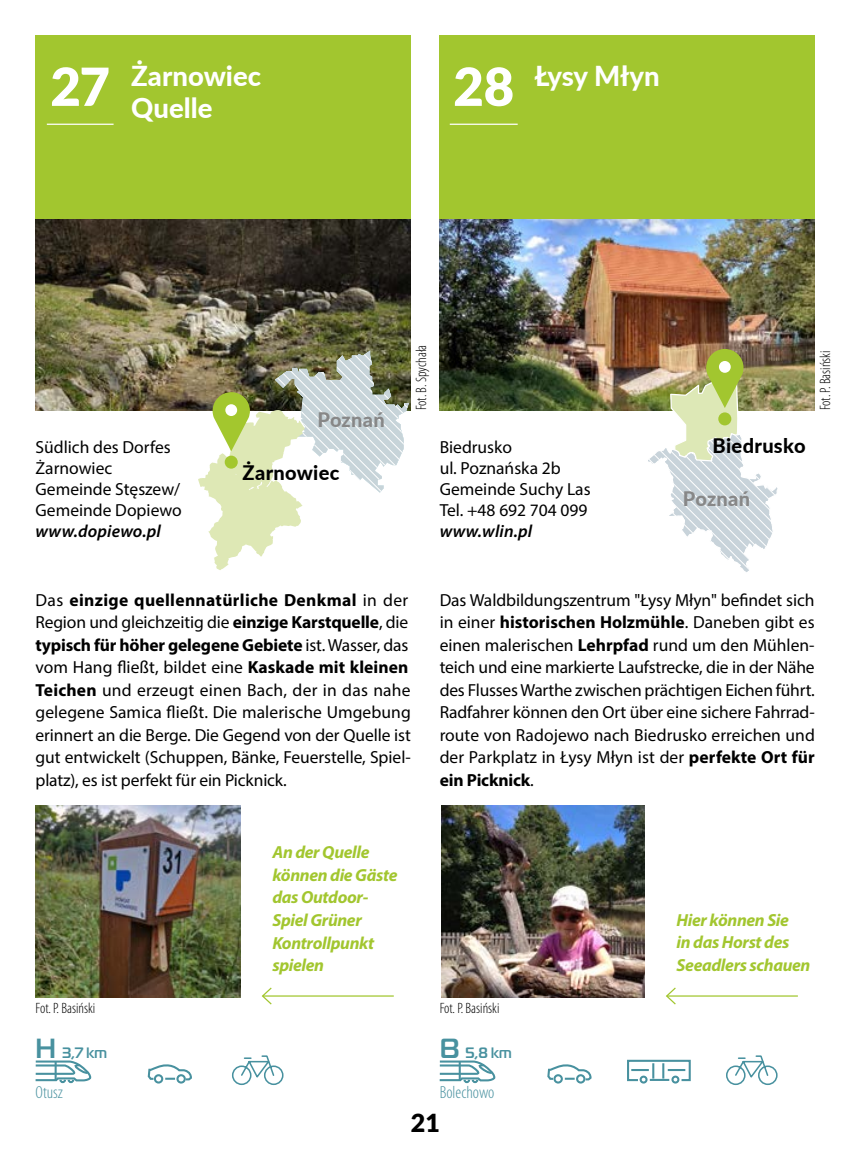
<style>
.page{position:relative;width:851px;height:1170px;background:#fff}
.page>*{position:absolute;margin:0;border:0;box-sizing:border-box;transform-origin:0 0}
.t1{font:900 52.5px "Lato";color:#fff}
.t2{font:800 27.5px/32.5px "Lato";color:#fff}
.t3{font:900 25px "Lato";color:#000}
.t4{font:800 20px "Lato";letter-spacing:.015em;color:#000}
.t5{font:800 20px "Lato";letter-spacing:.01em;color:#878787}
.t6{font:17.5px/22.5px "Myriad Pro";color:#000}
.t7{font:italic 700 17.5px/22.5px "Myriad Pro";letter-spacing:-.02em;color:#a2c62f}
.t8{font:italic 600 17.5px "Myriad Pro";letter-spacing:.01em;color:#000}
.t9{font:300 condensed 17.5px "Myriad Pro";color:#48919f}
.t10{font:300 condensed 15px "Myriad Pro";color:#000}
.t11{font:700 15px "Magistral TT";color:#48919f}
.s1{font-weight:700}
.s2{font-size:27.5px}
</style>
<div class="page">
<div style="left:36px;top:35px;width:374px;height:375px;background:#a2c62f"></div>
<img style="left:36px;top:219px;width:374px;height:191px">
<hr style="left:47px;top:124px;width:67px;height:1px;background:#fff">
<svg style="left:147px;top:1064px;width:45px;height:17px"></svg>
<div style="left:154px;top:1074px;width:9px;height:9px;border:2px solid #48919f;border-radius:50%"></div>
<div style="left:176px;top:1074px;width:10px;height:9px;border:2px solid #48919f;border-radius:50%"></div>
<hr style="left:262px;top:995px;width:132px;height:1px;background:#a2c62f">
<svg style="left:261px;top:987px;width:12px;height:18px"></svg>
<svg style="left:35px;top:1060px;width:57px;height:24px"></svg>
<svg style="left:232px;top:1055px;width:52px;height:30px"></svg>
<div style="left:439px;top:35px;width:375px;height:375px;background:#a2c62f"></div>
<hr style="left:449px;top:124px;width:68px;height:1px;background:#fff">
<img style="left:439px;top:219px;width:375px;height:191px">
<svg style="left:547px;top:1064px;width:45px;height:17px"></svg>
<div style="left:553px;top:1074px;width:9px;height:9px;border:2px solid #48919f;border-radius:50%"></div>
<div style="left:576px;top:1074px;width:9px;height:9px;border:2px solid #48919f;border-radius:50%"></div>
<div style="left:639px;top:1075px;width:8px;height:8px;border:2px solid #48919f;border-radius:50%"></div>
<div style="left:671px;top:1075px;width:8px;height:8px;border:2px solid #48919f;border-radius:50%"></div>
<svg style="left:627px;top:1059px;width:64px;height:23px"></svg>
<hr style="left:666px;top:995px;width:131px;height:1px;background:#a2c62f">
<svg style="left:666px;top:987px;width:11px;height:18px"></svg>
<img style="left:441px;top:805px;width:203px;height:192px">
<svg style="left:439px;top:1060px;width:57px;height:24px"></svg>
<svg style="left:645px;top:349px;width:135px;height:223px"></svg>
<svg style="left:726px;top:1055px;width:52px;height:30px"></svg>
<img style="left:36px;top:805px;width:205px;height:192px">
<svg style="left:198px;top:350px;width:211px;height:220px"></svg>
<div style="left:225px;top:404px;width:12px;height:12px;background:#fff;border-radius:50%"></div>
<h2 class="t2" style="left:50px;top:58px;width:212px;text-indent:81px">Żarnowiec<br><sup>27</sup> Quelle</h2>
<h1 class="t1" style="left:453px;top:47px;width:62px">28</h1>
<h2 class="t2" style="left:535px;top:58px;width:126px">Łysy Młyn</h2>
<p class="t6" style="left:36px;top:436px;width:148px;line-height:21px">Südlich des Dorfes<br>Żarnowiec<br>Gemeinde Stęszew/<br>Gemeinde Dopiewo</p>
<p class="t8" style="left:36px;top:520px;width:127px">www.dopiewo.pl</p>
<p class="t5" style="left:317px;top:405px;width:69px">Poznań</p>
<p class="t4" style="left:242px;top:457px;width:98px">Żarnowiec</p>
<p class="t10" style="left:412px;top:410px;width:67px;rotate:-90deg">Fot. B. Spychała</p>
<p class="t6" style="left:439px;top:436px;width:152px;line-height:21px">Biedrusko<br>ul. Poznańska 2b<br>Gemeinde Suchy Las<br>Tel. +48 692 704 099</p>
<p class="t8" style="left:439px;top:520px;width:94px">www.wlin.pl</p>
<p class="t4" style="left:712px;top:431px;width:94px">Biedrusko</p>
<p class="t10" style="left:816px;top:410px;width:61px;rotate:-90deg">Fot. P. Basiński</p>
<p class="t5" style="left:682px;top:484px;width:69px">Poznań</p>
<p class="t6" style="left:36px;top:588px;width:377px">Das <span class="s1">einzige quellennatürliche Denkmal</span> in der Region und gleichzeitig die <span class="s1">einzige Karstquelle</span>, die <span class="s1">typisch für höher gelegene Gebiete</span> ist. Wasser, das vom Hang fließt, bildet eine <span class="s1">Kaskade mit kleinen Teichen</span> und erzeugt einen Bach, der in das nahe gelegene Samica fließt. Die malerische Umgebung erinnert an die Berge. Die Gegend von der Quelle ist gut entwickelt (Schuppen, Bänke, Feuerstelle, Spiel&shy;platz), es ist perfekt für ein Picknick.</p>
<p class="t6" style="left:439px;top:588px;width:376px;text-align:justify">Das Waldbildungszentrum "Łysy Młyn" befindet sich in einer <span class="s1">historischen Holzmühle</span>. Daneben gibt es einen malerischen <span class="s1">Lehrpfad</span> rund um den Mühlen&shy;teich und eine markierte Laufstrecke, die in der Nähe des Flusses Warthe zwischen prächtigen Eichen führt.<br>Radfahrer können den Ort über eine sichere Fahrrad&shy;route von Radojewo nach Biedrusko erreichen und der Parkplatz in Łysy Młyn ist der <span class="s1">perfekte Ort für ein Picknick</span>.</p>
<p class="t10" style="left:36px;top:998px;width:61px">Fot. P. Basiński</p>
<p class="t11" style="left:36px;top:1042px;width:73px"><span class="s2">H</span> 3,7 km</p>
<p class="t9" style="left:36px;top:1081px;width:29px">Otusz</p>
<p class="t7" style="left:272px;top:840px;width:126px">An der Quelle können die Gäste das Outdoor-<br>Spiel Grüner<br>Kontrollpunkt spielen</p>
<p class="t10" style="left:439px;top:998px;width:61px">Fot. P. Basiński</p>
<p class="t11" style="left:439px;top:1042px;width:73px"><span class="s2">B</span> 5,8 km</p>
<p class="t9" style="left:439px;top:1081px;width:56px">Bolechowo</p>
<p class="t7" style="left:676px;top:908px;width:135px">Hier können Sie<br>in das Horst des<br>Seeadlers schauen</p>
<h3 class="t3" style="left:411px;top:1103px;width:31px">21</h3>
</div>
